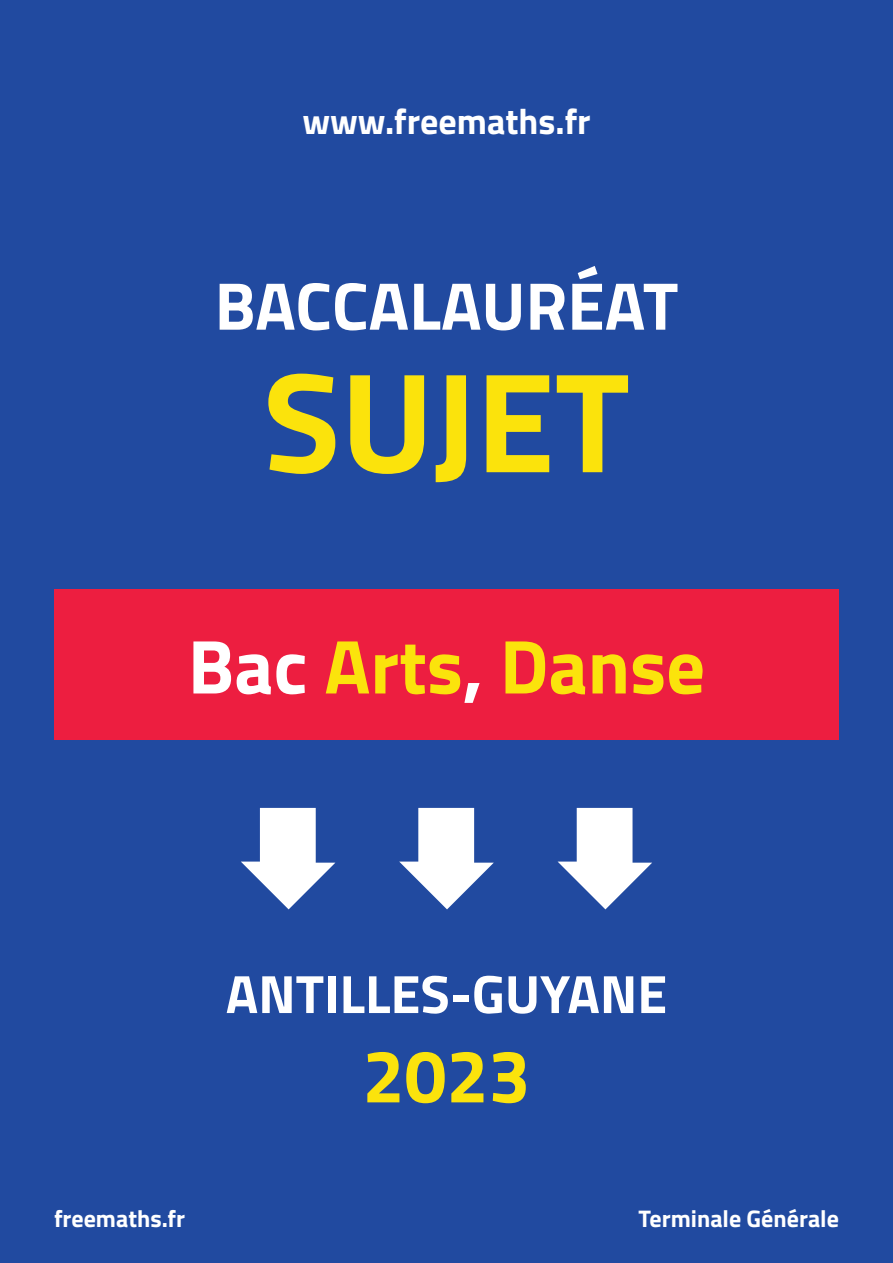
<style>
.page{position:relative;width:893px;height:1263px;background:#214aa0}
.page>*{position:absolute;margin:0;border:0;box-sizing:border-box;transform-origin:0 0}
.t1{font:700 142.5px "Titillium";color:#fbe30c}
.t2{font:700 76.5px "Titillium";color:#fbe30c}
.t3{font:700 75px "Titillium";color:#fbe30c}
.t4{font:700 67.5px "Titillium";color:#fff}
.t5{font:700 54px "Titillium";color:#fff}
.t6{font:700 36px "Titillium";color:#fff}
.t7{font:700 24px "Titillium";color:#fff}
.s1{color:#fff}
</style>
<div class="page">
<svg style="left:241px;top:808px;width:94px;height:101px"></svg>
<svg style="left:399px;top:808px;width:95px;height:101px"></svg>
<svg style="left:558px;top:808px;width:94px;height:101px"></svg>
<div style="left:54px;top:589px;width:785px;height:151px;background:#ed1e40"></div>
<h3 class="t6" style="left:302px;top:94px;width:290px">www.freemaths.fr</h3>
<h3 class="t4" style="left:215px;top:254px;width:465px">BACCALAURÉAT</h3>
<h1 class="t1" style="left:263px;top:313px;width:368px">SUJET</h1>
<h2 class="t2" style="left:188px;top:608px;width:519px"><span class="s1">Bac</span> Arts<span class="s1">,</span> Danse</h2>
<p class="t5" style="left:226px;top:953px;width:443px">ANTILLES-GUYANE</p>
<h3 class="t3" style="left:362px;top:1019px;width:169px">2023</h3>
<p class="t7" style="left:54px;top:1200px;width:133px">freemaths.fr</p>
<p class="t7" style="left:639px;top:1200px;width:202px">Terminale Générale</p>
</div>
